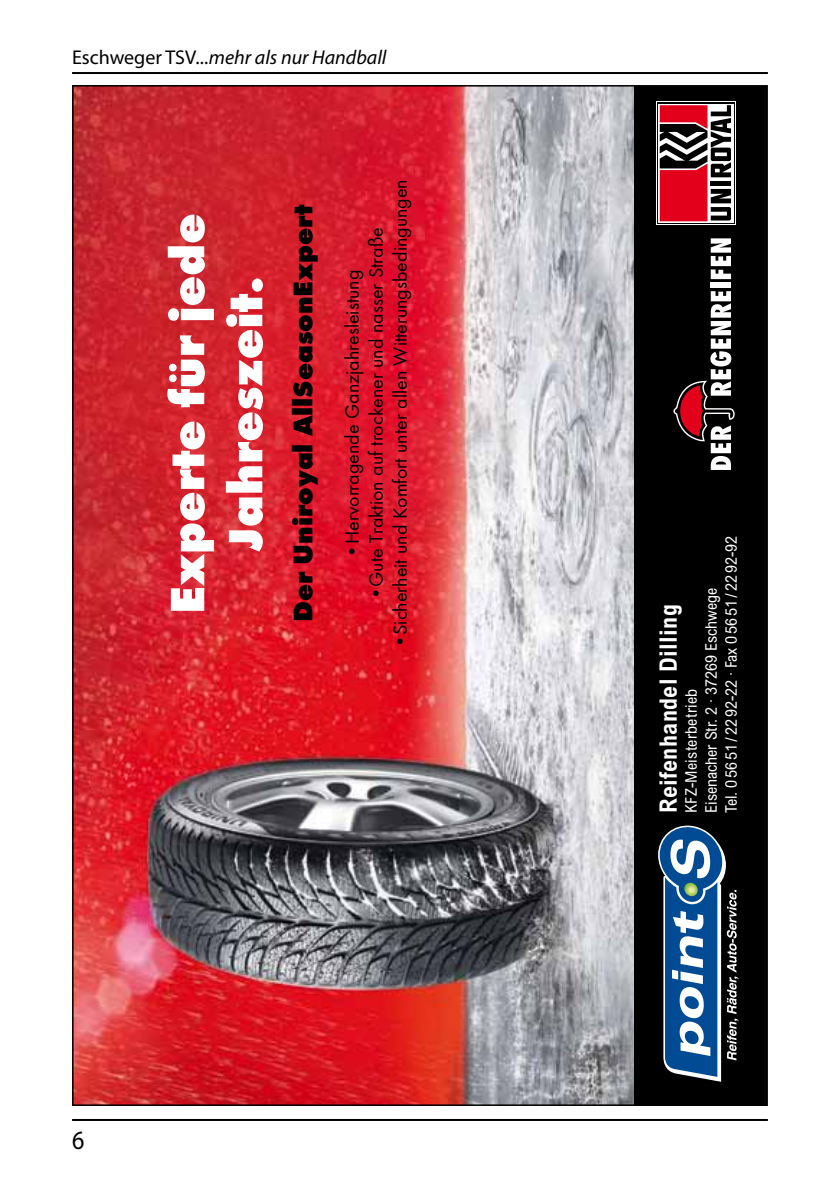
<style>
.page{position:relative;width:840px;height:1191px;background:#fff}
.page>*{position:absolute;margin:0;border:0;box-sizing:border-box;transform-origin:0 0}
.t1{font:700 expanded 50px/58px "Futura TOT";color:#fff;text-align:center}
.t2{font:700 expanded 28px "Futura TOT";color:#000}
.t3{font:26.4px "Myriad Pro";color:#000;scale:.91 1}
.t4{font:700 condensed 24px "Arial";letter-spacing:.015em;color:#fff}
.t5{font:20px "Futura TOT Boo";color:#000}
.t6{font:italic 20px "Myriad Pro";color:#000}
.t7{font:condensed 16px/20px "Arial";color:#fff}
.s1{font-style:normal}
</style>
<div class="page">
<img style="left:75px;top:88px;width:559px;height:1015px">
<div style="left:634px;top:86px;width:132px;height:1019px;background:#000"></div>
<div style="left:710px;top:282px;width:20px;height:6px;background:#fff"></div>
<svg style="left:710px;top:238px;width:20px;height:41px"></svg>
<svg style="left:673px;top:291px;width:62px;height:179px"></svg>
<div style="left:655px;top:102px;width:80px;height:123px;background:#fff"></div>
<svg style="left:657px;top:103px;width:77px;height:121px"></svg>
<svg style="left:658px;top:104px;width:75px;height:119px"></svg>
<svg style="left:659px;top:105px;width:71px;height:116px"></svg>
<svg style="left:658px;top:825px;width:80px;height:256px"></svg>
<hr style="left:72px;top:72px;width:695px;height:2px;background:#000">
<hr style="left:72px;top:1119px;width:695px;height:2px;background:#000">
<p class="t6" style="left:72px;top:45px;width:316px"><span class="s1">Eschweger TSV</span>...mehr als nur Handball</p>
<h1 class="t1" style="left:158px;top:614px;width:402px;rotate:-90deg">Experte für jede<br>Jahreszeit.</h1>
<h2 class="t2" style="left:286px;top:622px;width:419px;rotate:-90deg">Der Uniroyal AllSeasonExpert</h2>
<p class="t5" style="left:364px;top:600px;width:374px;rotate:-90deg">•Gute Traktion auf trockener und nasser Straße</p>
<p class="t5" style="left:340px;top:557px;width:289px;rotate:-90deg">•Hervorragende Ganzjahresleistung</p>
<p class="t5" style="left:388px;top:648px;width:470px;rotate:-90deg">•Sicherheit und Komfort unter allen Witterungsbedingungen</p>
<h3 class="t3" style="left:72px;top:1123px;width:15px">6</h3>
<p class="t7" style="left:680px;top:813px;width:278px;rotate:-90deg">KFZ-Meisterbetrieb<br>Eisenacher Str. 2 · 37269 Eschwege<br>Tel. 0 5651/2292-22 · Fax 0 5651/2292-92</p>
<p class="t4" style="left:654px;top:813px;width:210px;rotate:-90deg">Reifenhandel Dilling</p>
</div>
